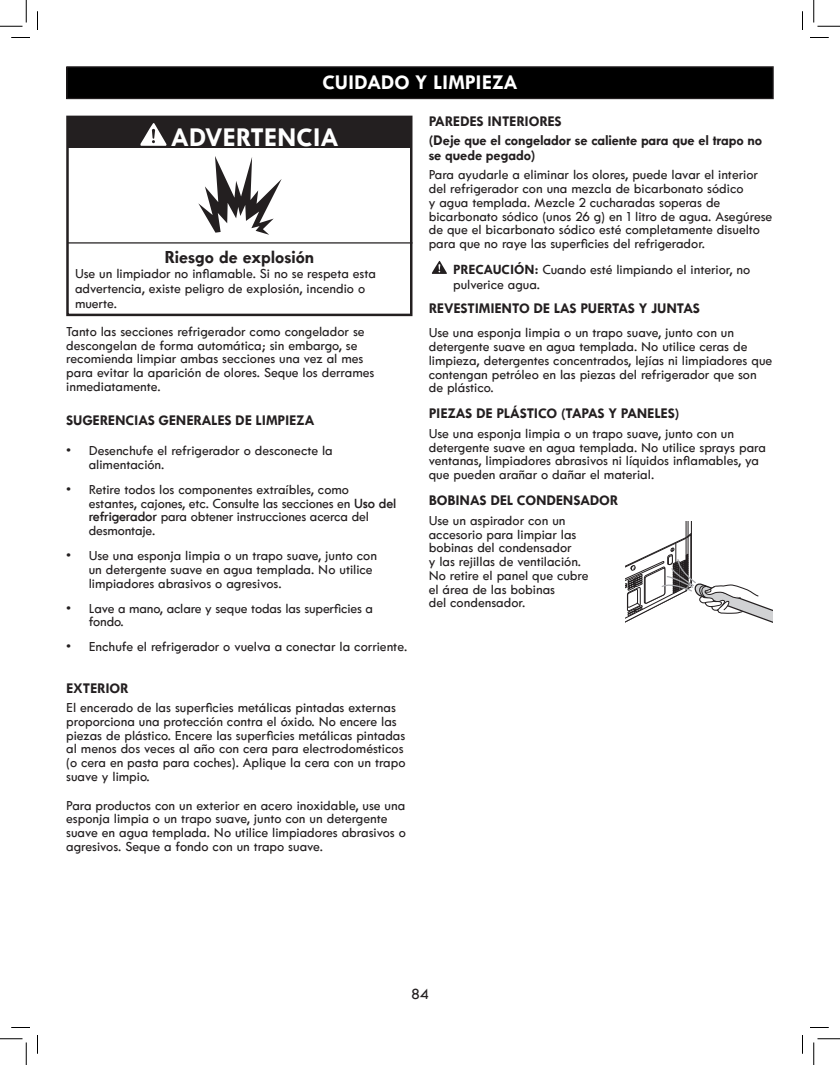
<style>
.page{position:relative;width:840px;height:1065px;background:#fff}
.page>*{position:absolute;margin:0;border:0;box-sizing:border-box;transform-origin:0 0}
.t1{font:27.5px "Tw Cen MT Boldfor Kenmore";color:#fff}
.t2{font:21.25px "Tw Cen MT Boldfor Kenmore";color:#fff}
.t3{font:18.75px "Tw Cen MT Boldfor Kenmore";color:#231f20}
.t4{font:16.25px "Tw Cen MT Mediumfor Kenmore";color:#231f20}
.t5{font:15px/19.4px "Tw Cen MT Boldfor Kenmore";letter-spacing:-.01em;color:#231f20}
.t6{font:14.38px/13.8px "Tw Cen MT Mediumfor Kenmore";color:#231f20}
.s1{font-family:"Tw Cen MT Semiboldfor Kenmore"}
.s2{font-family:"Tw Cen MT Boldfor Kenmore"}
</style>
<div class="page">
<div style="left:67px;top:67px;width:706px;height:32px;background:#000"></div>
<div style="left:66px;top:66px;width:708px;height:33px;border:1px solid #231f20"></div>
<svg style="left:626px;top:521px;width:146px;height:102px"></svg>
<div style="left:68px;top:116px;width:343px;height:32px;background:#231f20"></div>
<div style="left:66px;top:116px;width:346px;height:200px;border:2px solid #231f20"></div>
<svg style="left:140px;top:123px;width:27px;height:23px"></svg>
<hr style="left:68px;top:242px;width:344px;height:2px;background:#231f20">
<svg style="left:198px;top:156px;width:84px;height:79px"></svg>
<svg style="left:432px;top:261px;width:15px;height:13px"></svg>
<svg style="left:11px;top:37px;width:19px;height:1px"></svg>
<svg style="left:810px;top:37px;width:19px;height:1px"></svg>
<svg style="left:11px;top:1027px;width:19px;height:1px"></svg>
<svg style="left:810px;top:1027px;width:19px;height:1px"></svg>
<svg style="left:37px;top:11px;width:1px;height:19px"></svg>
<svg style="left:37px;top:1035px;width:1px;height:19px"></svg>
<svg style="left:802px;top:11px;width:1px;height:19px"></svg>
<svg style="left:802px;top:1035px;width:1px;height:19px"></svg>
<svg style="left:0;top:0;width:27px;height:27px"></svg>
<svg style="left:0;top:1039px;width:27px;height:26px"></svg>
<svg style="left:814px;top:0;width:26px;height:27px"></svg>
<svg style="left:814px;top:1039px;width:26px;height:26px"></svg>
<h2 class="t2" style="left:322px;top:71px;width:197px">CUIDADO Y LIMPIEZA</h2>
<h1 class="t1" style="left:171px;top:122px;width:169px">ADVERTENCIA</h1>
<p class="t5" style="left:429px;top:111px;width:335px">PAREDES INTERIORES<br>(Deje que el congelador se caliente para que el trapo no</p>
<p class="t5" style="left:429px;top:146px;width:108px">se quede pegado)</p>
<p class="t6" style="left:429px;top:168px;width:345px">Para ayudarle a eliminar los olores, puede lavar el interior del refrigerador con una mezcla de bicarbonato sódico<br>y agua templada. Mezcle 2 cucharadas soperas de bicarbonato sódico (unos 26 g) en 1 litro de agua. Asegúrese de que el bicarbonato sódico esté completamente disuelto para que no raye las superficies del refrigerador.</p>
<h3 class="t3" style="left:164px;top:247px;width:151px">Riesgo de explosión</h3>
<p class="t6" style="left:75px;top:266px;width:302px;line-height:15px">Use un limpiador no inflamable. Si no se respeta esta advertencia, existe peligro de explosión, incendio o muerte.</p>
<p class="t6" style="left:66px;top:325px;width:310px">Tanto las secciones refrigerador como congelador se descongelan de forma automática; sin embargo, se recomienda limpiar ambas secciones una vez al mes para evitar la aparición de olores. Seque los derrames inmediatamente.</p>
<p class="t5" style="left:66px;top:410px;width:250px">SUGERENCIAS GENERALES DE LIMPIEZA</p>
<p class="t6" style="left:89px;top:444px;width:246px;text-indent:-22px">• Desenchufe el refrigerador o desconecte la alimentación.</p>
<p class="t6" style="left:89px;top:483px;width:309px;text-indent:-22px">• Retire todos los componentes extraíbles, como estantes, cajones, etc. Consulte las secciones en <span class="s1">Uso del refrigerador</span> para obtener instrucciones acerca del desmontaje.</p>
<p class="t6" style="left:89px;top:549px;width:290px;text-indent:-22px">• Use una esponja limpia o un trapo suave, junto con un detergente suave en agua templada. No utilice limpiadores abrasivos o agresivos.</p>
<p class="t6" style="left:89px;top:601px;width:286px;text-indent:-22px">• Lave a mano, aclare y seque todas las superficies a fondo.</p>
<p class="t6" style="left:66px;top:640px;width:342px">• Enchufe el refrigerador o vuelva a conectar la corriente.</p>
<p class="t5" style="left:66px;top:678px;width:64px">EXTERIOR</p>
<p class="t6" style="left:66px;top:701px;width:341px">El encerado de las superficies metálicas pintadas externas proporciona una protección contra el óxido. No encere las piezas de plástico. Encere las superficies metálicas pintadas al menos dos veces al año con cera para electrodomésticos (o cera en pasta para coches). Aplique la cera con un trapo suave y limpio.</p>
<p class="t6" style="left:66px;top:798px;width:341px">Para productos con un exterior en acero inoxidable, use una esponja limpia o un trapo suave, junto con un detergente suave en agua templada. No utilice limpiadores abrasivos o agresivos. Seque a fondo con un trapo suave.</p>
<p class="t6" style="left:453px;top:262px;width:299px;line-height:15px"><span class="s2">PRECAUCIÓN:</span> Cuando esté limpiando el interior, no pulverice agua.</p>
<p class="t5" style="left:429px;top:299px;width:273px">REVESTIMIENTO DE LAS PUERTAS Y JUNTAS</p>
<p class="t6" style="left:429px;top:326px;width:345px">Use una esponja limpia o un trapo suave, junto con un detergente suave en agua templada. No utilice ceras de limpieza, detergentes concentrados, lejías ni limpiadores que contengan petróleo en las piezas del refrigerador que son de plástico.</p>
<p class="t5" style="left:429px;top:404px;width:252px">PIEZAS DE PLÁSTICO (TAPAS Y PANELES)</p>
<p class="t6" style="left:429px;top:427px;width:339px">Use una esponja limpia o un trapo suave, junto con un detergente suave en agua templada. No utilice sprays para ventanas, limpiadores abrasivos ni líquidos inflamables, ya que pueden arañar o dañar el material.</p>
<p class="t5" style="left:429px;top:491px;width:191px">BOBINAS DEL CONDENSADOR</p>
<p class="t6" style="left:429px;top:513px;width:161px">Use un aspirador con un accesorio para limpiar las bobinas del condensador<br>y las rejillas de ventilación.<br>No retire el panel que cubre el área de las bobinas<br>del condensador.</p>
<p class="t4" style="left:411px;top:985px;width:19px">84</p>
</div>
